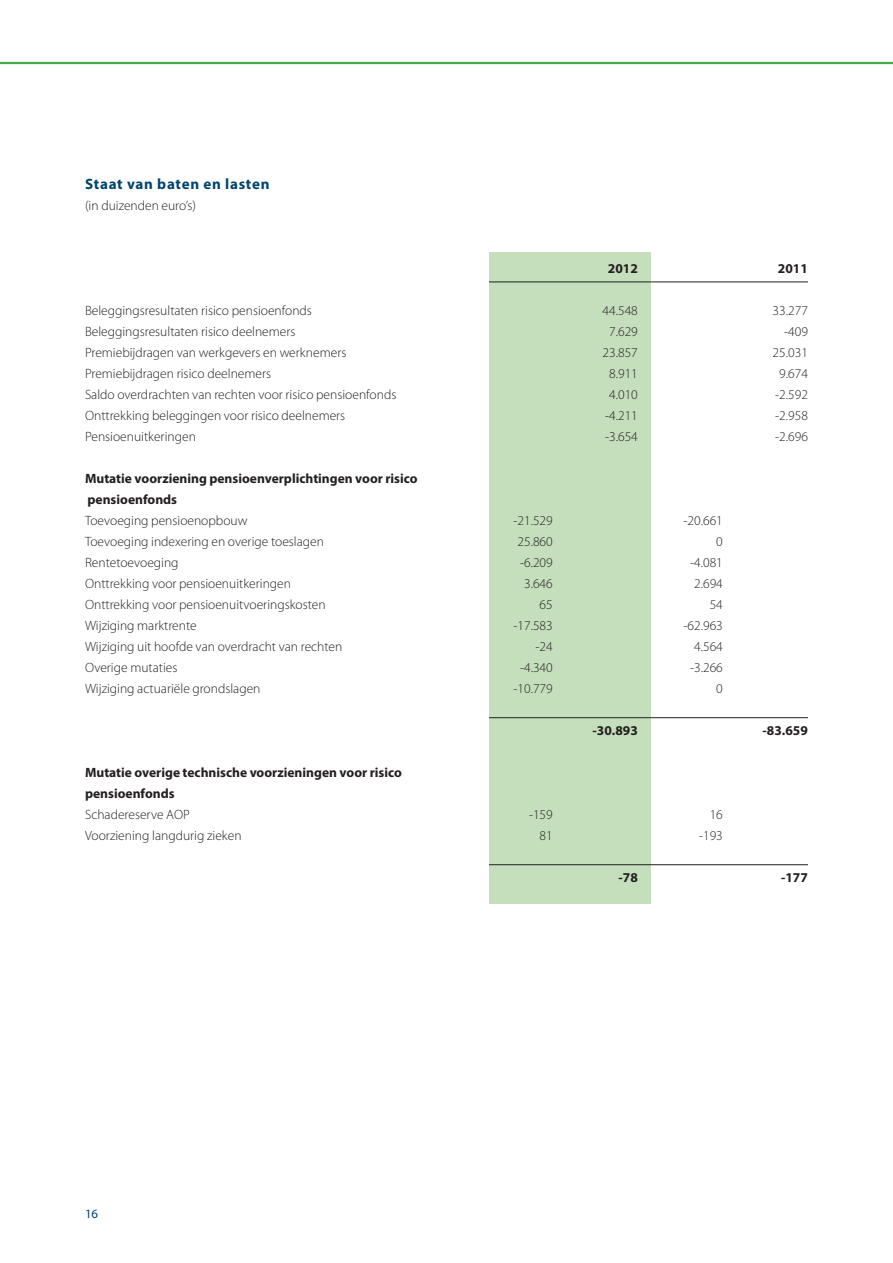
<style>
.page{position:relative;width:893px;height:1263px;background:#fff}
.page>*{position:absolute;margin:0;border:0;box-sizing:border-box;transform-origin:0 0}
.Titel_2_Paragraaf{font:700 15px "Myriad Pro";letter-spacing:.05em;color:#00446c}
._4-koloms{font:300 13.5px "Myriad Pro";color:#231f20}
._4-koloms-bold_14{font:700 13.5px/21px "Myriad Pro";color:#231f20}
._4-koloms_14pt{font:300 13.5px "Myriad Pro";color:#231f20}
._4-koloms_Totaal{font:700 13.5px "Myriad Pro";color:#231f20}
._4-Koloms_Kop{font:700 13.5px "Myriad Pro";color:#231f20}
.t1{font:12.75px "Myriad Pro";color:#00446c}
</style>
<div class="page">
<hr style="left:0;top:62px;width:893px;height:2px;background:#44aa42">
<div style="left:489px;top:252px;width:162px;height:651px;background:#c5debb"></div>
<hr style="left:489px;top:282px;width:319px;height:1px;background:#231f20">
<hr style="left:489px;top:717px;width:319px;height:1px;background:#231f20">
<hr style="left:489px;top:864px;width:319px;height:1px;background:#231f20">
<p class="Titel_2_Paragraaf" style="left:85px;top:174px;width:186px">Staat van baten en lasten</p>
<p class="_4-koloms" style="left:85px;top:197px;width:112px">(in duizenden euro’s)</p>
<p class="_4-Koloms_Kop" style="left:608px;top:260px;width:31px">2012</p>
<p class="_4-Koloms_Kop" style="left:778px;top:260px;width:31px">2011</p>
<p class="_4-koloms_14pt" style="left:85px;top:302px;width:228px">Beleggingsresultaten risico pensioenfonds</p>
<p class="_4-koloms_14pt" style="left:603px;top:302px;width:37px">44.548</p>
<p class="_4-koloms_14pt" style="left:773px;top:302px;width:37px">33.277</p>
<p class="_4-koloms" style="left:85px;top:323px;width:212px">Beleggingsresultaten risico deelnemers</p>
<p class="_4-koloms" style="left:609px;top:323px;width:30px">7.629</p>
<p class="_4-koloms" style="left:784px;top:323px;width:25px">-409</p>
<p class="_4-koloms" style="left:85px;top:344px;width:263px">Premiebijdragen van werkgevers en werknemers</p>
<p class="_4-koloms" style="left:603px;top:344px;width:37px">23.857</p>
<p class="_4-koloms" style="left:773px;top:344px;width:37px">25.031</p>
<p class="_4-koloms" style="left:85px;top:365px;width:188px">Premiebijdragen risico deelnemers</p>
<p class="_4-koloms" style="left:609px;top:365px;width:30px">8.911</p>
<p class="_4-koloms" style="left:779px;top:365px;width:30px">9.674</p>
<p class="_4-koloms" style="left:85px;top:386px;width:313px">Saldo overdrachten van rechten voor risico pensioenfonds</p>
<p class="_4-koloms" style="left:609px;top:386px;width:30px">4.010</p>
<p class="_4-koloms" style="left:775px;top:386px;width:34px">-2.592</p>
<p class="_4-koloms" style="left:85px;top:407px;width:262px">Onttrekking beleggingen voor risico deelnemers</p>
<p class="_4-koloms" style="left:605px;top:407px;width:34px">-4.211</p>
<p class="_4-koloms" style="left:775px;top:407px;width:34px">-2.958</p>
<p class="_4-koloms" style="left:85px;top:428px;width:112px">Pensioenuitkeringen</p>
<p class="_4-koloms" style="left:605px;top:428px;width:34px">-3.654</p>
<p class="_4-koloms" style="left:775px;top:428px;width:34px">-2.696</p>
<p class="_4-koloms-bold_14" style="left:85px;top:468px;width:334px">Mutatie voorziening pensioenverplichtingen voor risico pensioenfonds</p>
<p class="_4-koloms" style="left:85px;top:512px;width:164px">Toevoeging pensioenopbouw</p>
<p class="_4-koloms" style="left:513px;top:512px;width:41px">-21.529</p>
<p class="_4-koloms" style="left:684px;top:512px;width:41px">-20.661</p>
<p class="_4-koloms" style="left:85px;top:533px;width:241px">Toevoeging indexering en overige toeslagen</p>
<p class="_4-koloms" style="left:517px;top:533px;width:37px">25.860</p>
<p class="_4-koloms" style="left:716px;top:533px;width:8px">0</p>
<p class="_4-koloms" style="left:85px;top:554px;width:95px">Rentetoevoeging</p>
<p class="_4-koloms" style="left:520px;top:554px;width:34px">-6.209</p>
<p class="_4-koloms" style="left:690px;top:554px;width:34px">-4.081</p>
<p class="_4-koloms" style="left:85px;top:575px;width:207px">Onttrekking voor pensioenuitkeringen</p>
<p class="_4-koloms" style="left:524px;top:575px;width:30px">3.646</p>
<p class="_4-koloms" style="left:694px;top:575px;width:30px">2.694</p>
<p class="_4-koloms" style="left:85px;top:596px;width:242px">Onttrekking voor pensioenuitvoeringskosten</p>
<p class="_4-koloms" style="left:540px;top:596px;width:15px">65</p>
<p class="_4-koloms" style="left:710px;top:596px;width:15px">54</p>
<p class="_4-koloms" style="left:85px;top:617px;width:113px">Wijziging marktrente</p>
<p class="_4-koloms" style="left:513px;top:617px;width:41px">-17.583</p>
<p class="_4-koloms" style="left:684px;top:617px;width:41px">-62.963</p>
<p class="_4-koloms" style="left:85px;top:638px;width:259px">Wijziging uit hoofde van overdracht van rechten</p>
<p class="_4-koloms" style="left:536px;top:638px;width:19px">-24</p>
<p class="_4-koloms" style="left:694px;top:638px;width:30px">4.564</p>
<p class="_4-koloms" style="left:85px;top:659px;width:94px">Overige mutaties</p>
<p class="_4-koloms" style="left:520px;top:659px;width:34px">-4.340</p>
<p class="_4-koloms" style="left:690px;top:659px;width:34px">-3.266</p>
<p class="_4-koloms" style="left:85px;top:680px;width:177px">Wijziging actuariële grondslagen</p>
<p class="_4-koloms" style="left:513px;top:680px;width:41px">-10.779</p>
<p class="_4-koloms" style="left:716px;top:680px;width:8px">0</p>
<p class="_4-koloms_Totaal" style="left:592px;top:722px;width:47px">-30.893</p>
<p class="_4-koloms_Totaal" style="left:763px;top:722px;width:47px">-83.659</p>
<p class="_4-koloms-bold_14" style="left:85px;top:762px;width:318px">Mutatie overige technische voorzieningen voor risico pensioenfonds</p>
<p class="_4-koloms" style="left:85px;top:806px;width:106px">Schadereserve AOP</p>
<p class="_4-koloms" style="left:529px;top:806px;width:25px">-159</p>
<p class="_4-koloms" style="left:710px;top:806px;width:15px">16</p>
<p class="_4-koloms" style="left:85px;top:827px;width:158px">Voorziening langdurig zieken</p>
<p class="_4-koloms" style="left:540px;top:827px;width:15px">81</p>
<p class="_4-koloms" style="left:699px;top:827px;width:25px">-193</p>
<p class="_4-koloms_Totaal" style="left:618px;top:869px;width:21px">-78</p>
<p class="_4-koloms_Totaal" style="left:781px;top:869px;width:28px">-177</p>
<p class="t1" style="left:85px;top:1206px;width:15px">16</p>
</div>
